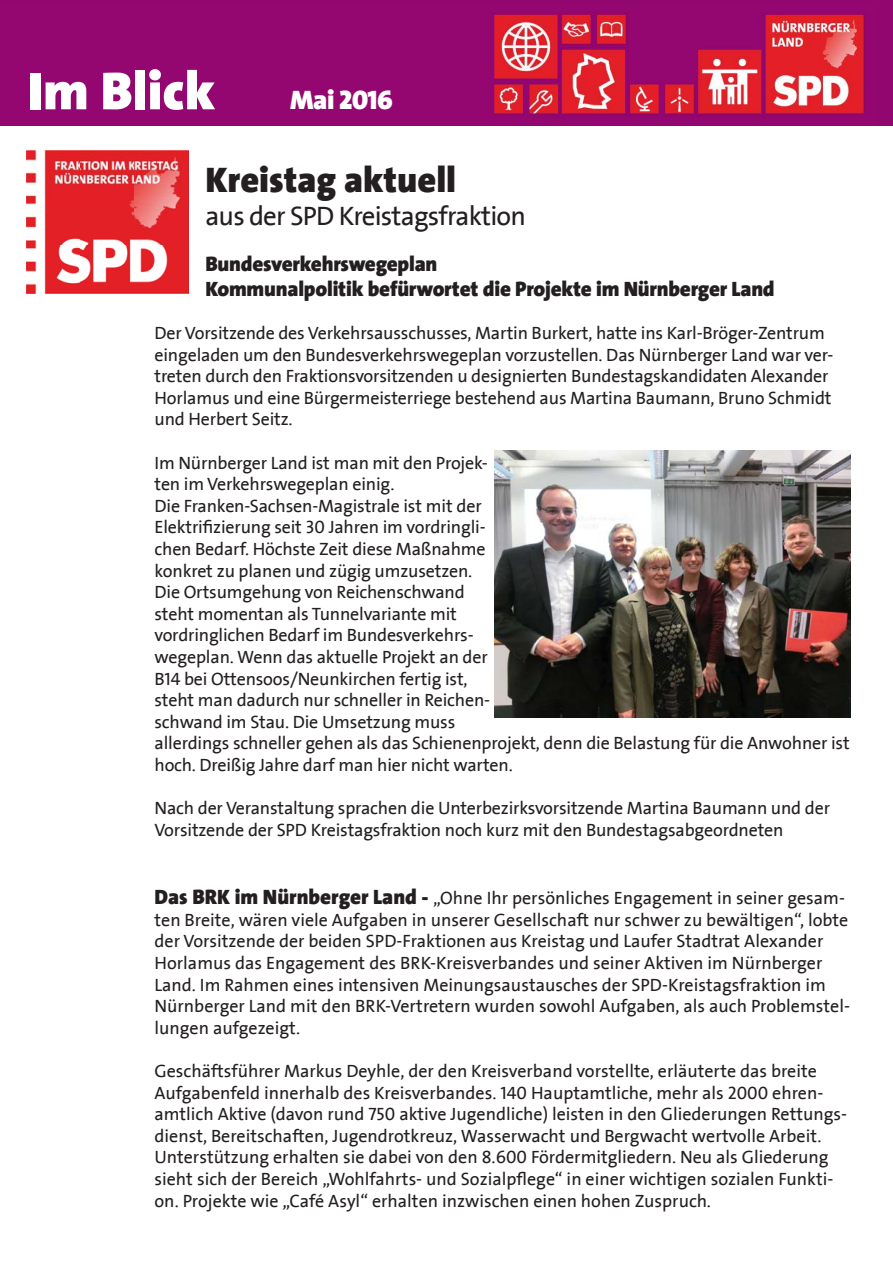
<style>
.page{position:relative;width:893px;height:1263px;background:#fff}
.page>*{position:absolute;margin:0;border:0;box-sizing:border-box;transform-origin:0 0}
.t1{font:900 54px "SPD The Sans";color:#fff}
.t2{font:900 36px "SPD The Sans";color:#231f20}
.t3{font:27px "SPD2002 The Sans";letter-spacing:-.03em;color:#231f20}
.t4{font:900 27px "SPD The Sans";letter-spacing:-.02em;color:#fff}
.t5{font:900 21px/25.2px "SPD The Sans";letter-spacing:-.01em;color:#231f20}
.t6{font:18px/21.6px "SPD2002 The Sans";letter-spacing:-.01em;color:#231f20}
.s1{font-family:"SPD The Sans";font-weight:900;font-size:21px}
</style>
<div class="page">
<img style="left:27px;top:150px;width:161px;height:143px">
<div style="left:0;top:0;width:893px;height:126px;background:#920670"></div>
<img style="left:492px;top:13px;width:373px;height:104px">
<img style="left:495px;top:451px;width:355px;height:267px">
<h1 class="t1" style="left:28px;top:56px;width:189px">Im Blick</h1>
<h3 class="t4" style="left:290px;top:83px;width:104px">Mai 2016</h3>
<h2 class="t2" style="left:205px;top:157px;width:252px">Kreistag aktuell</h2>
<h3 class="t3" style="left:205px;top:201px;width:322px">aus der SPD Kreistagsfraktion</h3>
<p class="t5" style="left:205px;top:251px;width:571px">Bundesverkehrswegeplan<br>Kommunalpolitik befürwortet die Projekte im Nürnberger Land</p>
<p class="t6" style="left:154px;top:323px;width:680px">Der Vorsitzende des Verkehrsausschusses, Martin Burkert, hatte ins Karl-Bröger-Zentrum eingeladen um den Bundesverkehrswegeplan vorzustellen. Das Nürnberger Land war ver&shy;treten durch den Fraktionsvorsitzenden u designierten Bundestagskandidaten Alexander Horlamus und eine Bürgermeisterriege bestehend aus Martina Baumann, Bruno Schmidt und Herbert Seitz.</p>
<p class="t6" style="left:154px;top:452px;width:697px">Im Nürnberger Land ist man mit den Projek-<br>ten im Verkehrswegeplan einig.<br>Die Franken-Sachsen-Magistrale ist mit der<br>Elektrifizierung seit 30 Jahren im vordringli-<br>chen Bedarf. Höchste Zeit diese Maßnahme<br>konkret zu planen und zügig umzusetzen.<br>Die Ortsumgehung von Reichenschwand<br>steht momentan als Tunnelvariante mit<br>vordringlichen Bedarf im Bundesverkehrs-<br>wegeplan. Wenn das aktuelle Projekt an der<br>B14 bei Ottensoos/Neunkirchen fertig ist,<br>steht man dadurch nur schneller in Reichen-<br>schwand im Stau. Die Umsetzung muss<br>allerdings schneller gehen als das Schienenprojekt, denn die Belastung für die Anwohner ist hoch. Dreißig Jahre darf man hier nicht warten.</p>
<p class="t6" style="left:154px;top:798px;width:677px">Nach der Veranstaltung sprachen die Unterbezirksvorsitzende Martina Baumann und der<br>Vorsitzende der SPD Kreistagsfraktion noch kurz mit den Bundestagsabgeordneten</p>
<p class="t6" style="left:154px;top:888px;width:697px"><span class="s1">Das BRK im Nürnberger Land -</span> „Ohne Ihr persönliches Engagement in seiner gesam&shy;ten Breite, wären viele Aufgaben in unserer Gesellschaft nur schwer zu bewältigen“, lobte der Vorsitzende der beiden SPD-Fraktionen aus Kreistag und Laufer Stadtrat Alexander Horlamus das Engagement des BRK-Kreisverbandes und seiner Aktiven im Nürnberger Land. Im Rahmen eines intensiven Meinungsaustausches der SPD-Kreistagsfraktion im Nürnberger Land mit den BRK-Vertretern wurden sowohl Aufgaben, als auch Problemstel&shy;lungen aufgezeigt.</p>
<p class="t6" style="left:154px;top:1061px;width:694px">Geschäftsführer Markus Deyhle, der den Kreisverband vorstellte, erläuterte das breite Aufgabenfeld innerhalb des Kreisverbandes. 140 Hauptamtliche, mehr als 2000 ehren&shy;amtlich Aktive (davon rund 750 aktive Jugendliche) leisten in den Gliederungen Rettungs&shy;dienst, Bereitschaften, Jugendrotkreuz, Wasserwacht und Bergwacht wertvolle Arbeit.<br>Unterstützung erhalten sie dabei von den 8.600 Fördermitgliedern. Neu als Gliederung sieht sich der Bereich „Wohlfahrts- und Sozialpflege“ in einer wichtigen sozialen Funkti&shy;on. Projekte wie „Café Asyl“ erhalten inzwischen einen hohen Zuspruch.</p>
</div>
